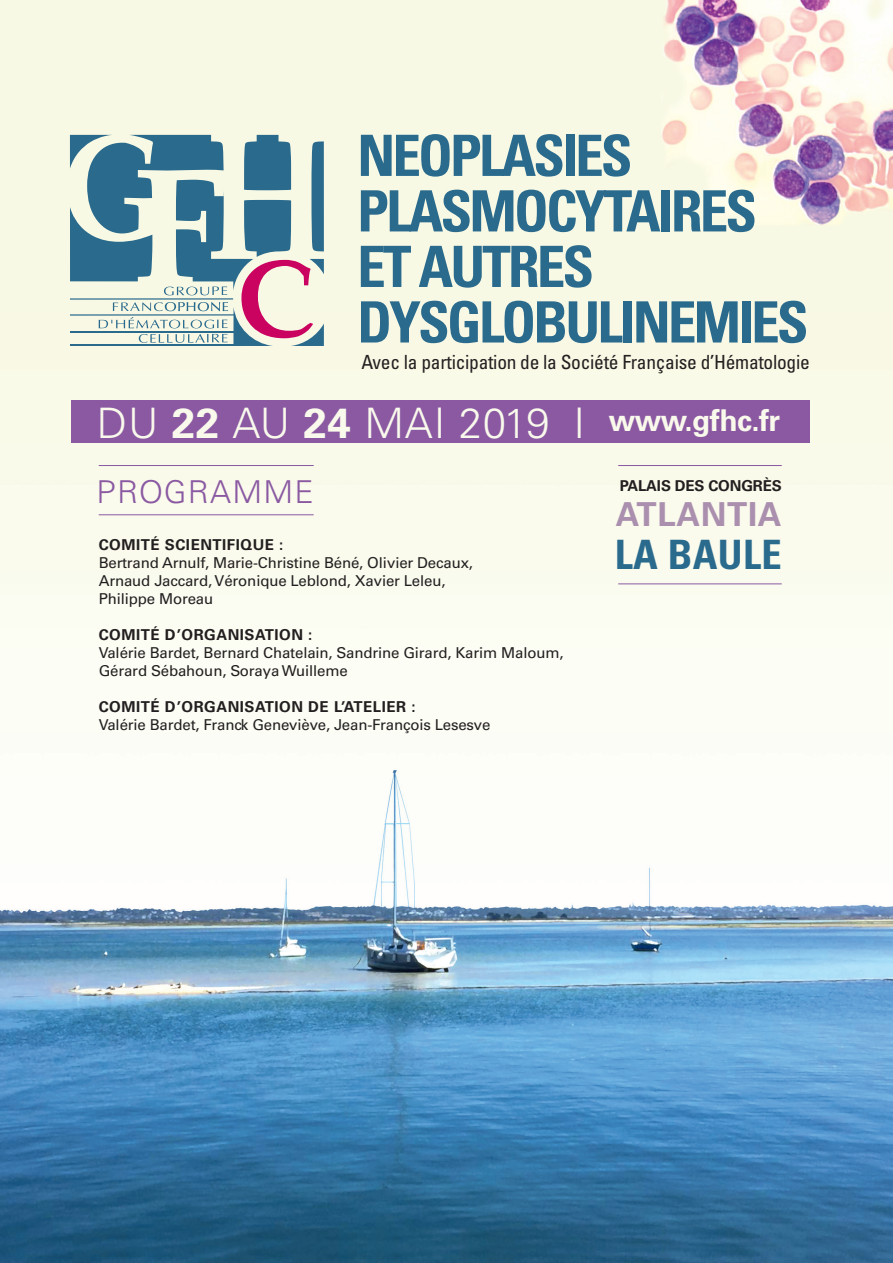
<style>
.page{position:relative;width:893px;height:1263px;background:#fff}
.page>*{position:absolute;margin:0;border:0;box-sizing:border-box;transform-origin:0 0}
.t1{font:700 condensed 57px/55.5px "Univers";letter-spacing:-.05em;color:#2a6a8d}
.t2{font:300 42px "Univers";letter-spacing:.02em;color:#f9f9ec}
.t3{font:700 condensed 40.5px "Univers";letter-spacing:.01em;color:#2a6a8d}
.t4{font:700 33px "Univers";letter-spacing:.02em;color:#aa8fae}
.t5{font:300 31.5px "Univers";letter-spacing:.04em;color:#8a59a2}
.t6{font:condensed 19.5px "Univers";letter-spacing:-.015em;color:#231f20}
.t7{font:15px/18px "Univers";letter-spacing:-.01em;color:#231f20}
.t8{font:700 15px "Univers";letter-spacing:.035em;color:#231f20}
.t9{font:700 15px "Univers";letter-spacing:-.01em;color:#231f20}
.s1{font-weight:700}
.s2{font-weight:700;font-size:30px}
</style>
<div class="page">
<img style="left:0;top:0;width:893px;height:1263px">
<div style="left:72px;top:400px;width:738px;height:42px;background:#8a59a2"></div>
<hr style="left:618px;top:465px;width:164px;height:1px;background:#8a59a2">
<hr style="left:99px;top:465px;width:215px;height:1px;background:#8a59a2">
<hr style="left:99px;top:514px;width:215px;height:1px;background:#8a59a2">
<hr style="left:618px;top:583px;width:164px;height:1px;background:#8a59a2">
<svg style="left:70px;top:135px;width:254px;height:211px;background:#99b0b8"></svg>
<h1 class="t1" style="left:357px;top:128px;width:453px">NEOPLASIES<br>PLASMOCYTAIRES<br>ET AUTRES<br>DYSGLOBULINEMIES</h1>
<h3 class="t6" style="left:361px;top:349px;width:450px">Avec la participation de la Société Française d’Hématologie</h3>
<h2 class="t2" style="left:97px;top:397px;width:685px">DU <span class="s1">22</span> AU <span class="s1">24</span> MAI 2019 I <span class="s2">www.gfhc.fr</span></h2>
<p class="t9" style="left:620px;top:477px;width:163px">PALAIS DES CONGRÈS</p>
<h3 class="t4" style="left:616px;top:495px;width:167px">ATLANTIA</h3>
<h3 class="t3" style="left:615px;top:530px;width:169px">LA BAULE</h3>
<h3 class="t5" style="left:97px;top:473px;width:219px">PROGRAMME</h3>
<p class="t8" style="left:99px;top:535px;width:186px">COMITÉ SCIENTIFIQUE :</p>
<p class="t7" style="left:99px;top:553px;width:376px">Bertrand Arnulf, Marie-Christine Béné, Olivier Decaux,<br>Arnaud Jaccard, Véronique Leblond, Xavier Leleu,<br>Philippe Moreau</p>
<p class="t8" style="left:99px;top:625px;width:215px">COMITÉ D’ORGANISATION :</p>
<p class="t7" style="left:99px;top:643px;width:466px">Valérie Bardet, Bernard Chatelain, Sandrine Girard, Karim Maloum,<br>Gérard Sébahoun, Soraya Wuilleme</p>
<p class="t8" style="left:99px;top:697px;width:318px">COMITÉ D’ORGANISATION DE L’ATELIER :</p>
<p class="t7" style="left:99px;top:715px;width:393px">Valérie Bardet, Franck Geneviève, Jean-François Lesesve</p>
</div>
